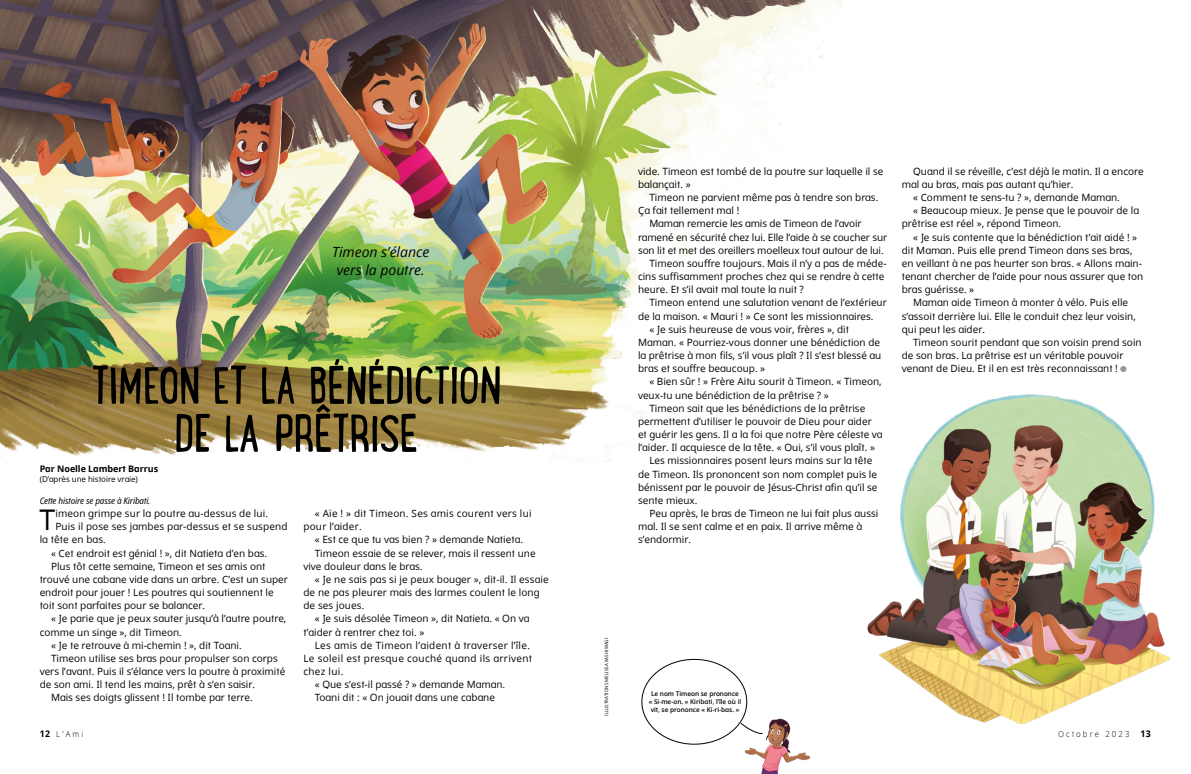
<style>
.page{position:relative;width:1191px;height:774px;background:#fff}
.page>*{position:absolute;margin:0;border:0;box-sizing:border-box;transform-origin:0 0}
.h1_Lunchbox{font:56px/48px "Lunch Box";letter-spacing:-.025em;color:#000;text-align:center}
.p1_first{font:28.4px "Dots Solidlds Lat";color:#000}
.t1{font:italic 14px/18px "Dots Solidlds Lat";color:#000;text-align:center}
.p1{font:10px/13.2px "Dots Solidlds Lat";color:#000}
.p1_first-2{font:10px "Dots Solidlds Lat";letter-spacing:.01em;color:#000}
.p1-2{font:10px/13.2px "Dots Solidlds Lat";letter-spacing:.03em;color:#000}
.p1-3{font:10px/13.2px "Dots Solidlds Lat";letter-spacing:.02em;color:#000}
.p1_bio{font:italic 9px "Dots Solid Condlds Lat";letter-spacing:-.01em;color:#000}
.p1_author-name{font:700 9px "Dots Solidlds Lat";letter-spacing:-.005em;color:#000}
.t2{font:300 8.2px "Dots Solidlds Lat";letter-spacing:.28em;color:#000;scale:.95 1}
.p1_author-role{font:8px "Dots Solidlds Lat";letter-spacing:-.005em;color:#000}
.p1_aside_info_first__MP_bug{font:600 6.5px/8px "Dots Solidlds Lat";letter-spacing:-.005em;color:#000;text-align:center}
.t3{font:4.5px "Dots Solidlds Lat";color:#000}
.s1{font-family:"Ding P Ilds Dpi";font-size:8.5px;color:#969798}
.s2{font-weight:700;font-size:9.2px}
</style>
<div class="page">
<img style="left:0;top:0;width:842px;height:462px">
<img style="left:867px;top:394px;width:304px;height:330px">
<img style="left:744px;top:718px;width:66px;height:56px">
<svg style="left:740px;top:722px;width:23px;height:12px"></svg>
<p class="t1" style="left:332px;top:243px;width:99px">Timeon s’élance vers la poutre.</p>
<p class="h1_Lunchbox" style="left:91px;top:359px;width:413px">TIMEON ET LA BÉNÉDICTION<br>DE LA PRÊTRISE</p>
<p class="p1_author-name" style="left:40px;top:462px;width:120px">Par Noelle Lambert Barrus</p>
<p class="p1_author-role" style="left:40px;top:473px;width:100px">(D’après une histoire vraie)</p>
<p class="p1_bio" style="left:40px;top:494px;width:112px">Cette histoire se passe à Kiribati.</p>
<p class="p1_first" style="left:39px;top:499px;width:17px">T</p>
<p class="p1_first-2" style="left:55px;top:506px;width:214px">imeon grimpe sur la poutre au-dessus de lui.</p>
<p class="p1_first-2" style="left:55px;top:519px;width:233px">Puis il pose ses jambes par-dessus et se suspend</p>
<p class="p1_first-2" style="left:40px;top:532px;width:68px">la tête en bas.</p>
<p class="p1" style="left:51px;top:546px;width:218px">« Cet endroit est génial ! », dit Natieta d’en bas.</p>
<p class="p1" style="left:40px;top:559px;width:250px;text-indent:11px">Plus tôt cette semaine, Timeon et ses amis ont trouvé une cabane vide dans un arbre. C’est un super endroit pour jouer ! Les poutres qui soutiennent le toit sont parfaites pour se balancer.</p>
<p class="p1" style="left:40px;top:612px;width:248px;text-indent:11px">« Je parie que je peux sauter jusqu’à l’autre poutre, comme un singe », dit Timeon.</p>
<p class="p1" style="left:51px;top:638px;width:192px">« Je te retrouve à mi-chemin ! », dit Toani.</p>
<p class="p1" style="left:40px;top:652px;width:247px;text-indent:11px">Timeon utilise ses bras pour propulser son corps vers l’avant. Puis il s’élance vers la poutre à proximité de son ami. Il tend les mains, prêt à s’en saisir.</p>
<p class="p1" style="left:51px;top:691px;width:203px">Mais ses doigts glissent ! Il tombe par terre.</p>
<p class="p1-3" style="left:303px;top:507px;width:230px;text-indent:11px">« Aïe ! » dit Timeon. Ses amis courent vers lui pour l’aider.</p>
<p class="p1" style="left:315px;top:533px;width:210px">« Est ce que tu vas bien ? » demande Natieta.</p>
<p class="p1" style="left:303px;top:546px;width:234px;text-indent:11px">Timeon essaie de se relever, mais il ressent une vive douleur dans le bras.</p>
<p class="p1" style="left:303px;top:573px;width:247px;text-indent:11px">« Je ne sais pas si je peux bouger », dit-il. Il essaie de ne pas pleurer mais des larmes coulent le long de ses joues.</p>
<p class="p1" style="left:303px;top:612px;width:227px;text-indent:11px">« Je suis désolée Timeon », dit Natieta. « On va t’aider à rentrer chez toi. »</p>
<p class="p1-2" style="left:303px;top:638px;width:230px;text-indent:11px">Les amis de Timeon l’aident à traverser l’île.<br>Le soleil est presque couché quand ils arrivent chez lui.</p>
<p class="p1" style="left:315px;top:678px;width:192px">« Que s’est-il passé ? » demande Maman.</p>
<p class="p1" style="left:315px;top:691px;width:182px">Toani dit : « On jouait dans une cabane</p>
<p class="p1" style="left:638px;top:164px;width:247px">vide. Timeon est tombé de la poutre sur laquelle il se balançait. »</p>
<p class="p1" style="left:638px;top:191px;width:242px;text-indent:11px">Timeon ne parvient même pas à tendre son bras.<br>Ça fait tellement mal !</p>
<p class="p1" style="left:638px;top:217px;width:251px;text-indent:11px">Maman remercie les amis de Timeon de l’avoir ramené en sécurité chez lui. Elle l’aide à se coucher sur son lit et met des oreillers moelleux tout autour de lui.</p>
<p class="p1" style="left:638px;top:257px;width:250px;text-indent:11px">Timeon souffre toujours. Mais il n’y a pas de méde&shy;cins suffisamment proches chez qui se rendre à cette heure. Et s’il avait mal toute la nuit ?</p>
<p class="p1" style="left:638px;top:296px;width:250px;text-indent:11px">Timeon entend une salutation venant de l’extérieur de la maison. « Mauri ! » Ce sont les missionnaires.</p>
<p class="p1" style="left:638px;top:322px;width:245px;text-indent:11px">« Je suis heureuse de vous voir, frères », dit Maman. « Pourriez-vous donner une bénédiction de la prêtrise à mon fils, s’il vous plaît ? Il s’est blessé au bras et souffre beaucoup. »</p>
<p class="p1" style="left:638px;top:375px;width:245px;text-indent:11px">« Bien sûr ! » Frère Aitu sourit à Timeon. « Timeon, veux-tu une bénédiction de la prêtrise ? »</p>
<p class="p1" style="left:638px;top:401px;width:246px;text-indent:11px">Timeon sait que les bénédictions de la prêtrise permettent d’utiliser le pouvoir de Dieu pour aider et guérir les gens. Il a la foi que notre Père céleste va l’aider. Il acquiesce de la tête. « Oui, s’il vous plaît. »</p>
<p class="p1" style="left:638px;top:454px;width:241px;text-indent:11px">Les missionnaires posent leurs mains sur la tête de Timeon. Ils prononcent son nom complet puis le bénissent par le pouvoir de Jésus-Christ afin qu’il se sente mieux.</p>
<p class="p1" style="left:638px;top:507px;width:242px;text-indent:11px">Peu après, le bras de Timeon ne lui fait plus aussi mal. Il se sent calme et en paix. Il arrive même à s’endormir.</p>
<p class="p1" style="left:901px;top:164px;width:243px;text-indent:11px">Quand il se réveille, c’est déjà le matin. Il a encore mal au bras, mais pas autant qu’hier.</p>
<p class="p1" style="left:913px;top:191px;width:208px">« Comment te sens-tu ? », demande Maman.</p>
<p class="p1" style="left:901px;top:204px;width:239px;text-indent:11px">« Beaucoup mieux. Je pense que le pouvoir de la prêtrise est réel », répond Timeon.</p>
<p class="p1" style="left:901px;top:230px;width:243px;text-indent:11px">« Je suis contente que la bénédiction t’ait aidé ! » dit Maman. Puis elle prend Timeon dans ses bras, en veillant à ne pas heurter son bras. « Allons main&shy;tenant chercher de l’aide pour nous assurer que ton bras guérisse. »</p>
<p class="p1" style="left:901px;top:296px;width:236px;text-indent:11px">Maman aide Timeon à monter à vélo. Puis elle s’assoit derrière lui. Elle le conduit chez leur voisin, qui peut les aider.</p>
<p class="p1" style="left:901px;top:336px;width:241px;text-indent:11px">Timeon sourit pendant que son voisin prend soin de son bras. La prêtrise est un véritable pouvoir venant de Dieu. Et il en est très reconnaissant ! <span class="s1">●</span></p>
<p class="t3" style="left:603px;top:716px;width:80px;rotate:-90deg">ILLUSTRATIONS MELISSA KASHIWAGI</p>
<p class="p1_aside_info_first__MP_bug" style="left:649px;top:689px;width:94px">Le nom Timeon se prononce « Si--me--on. » Kiribati, l’île où il vit, se prononce « Ki--ri--bas. »</p>
<p class="t2" style="left:40px;top:728px;width:47px"><span class="s2">12</span> L’Ami</p>
<p class="t2" style="left:1058px;top:728px;width:99px">Octobre 2023 <span class="s2">13</span></p>
</div>
